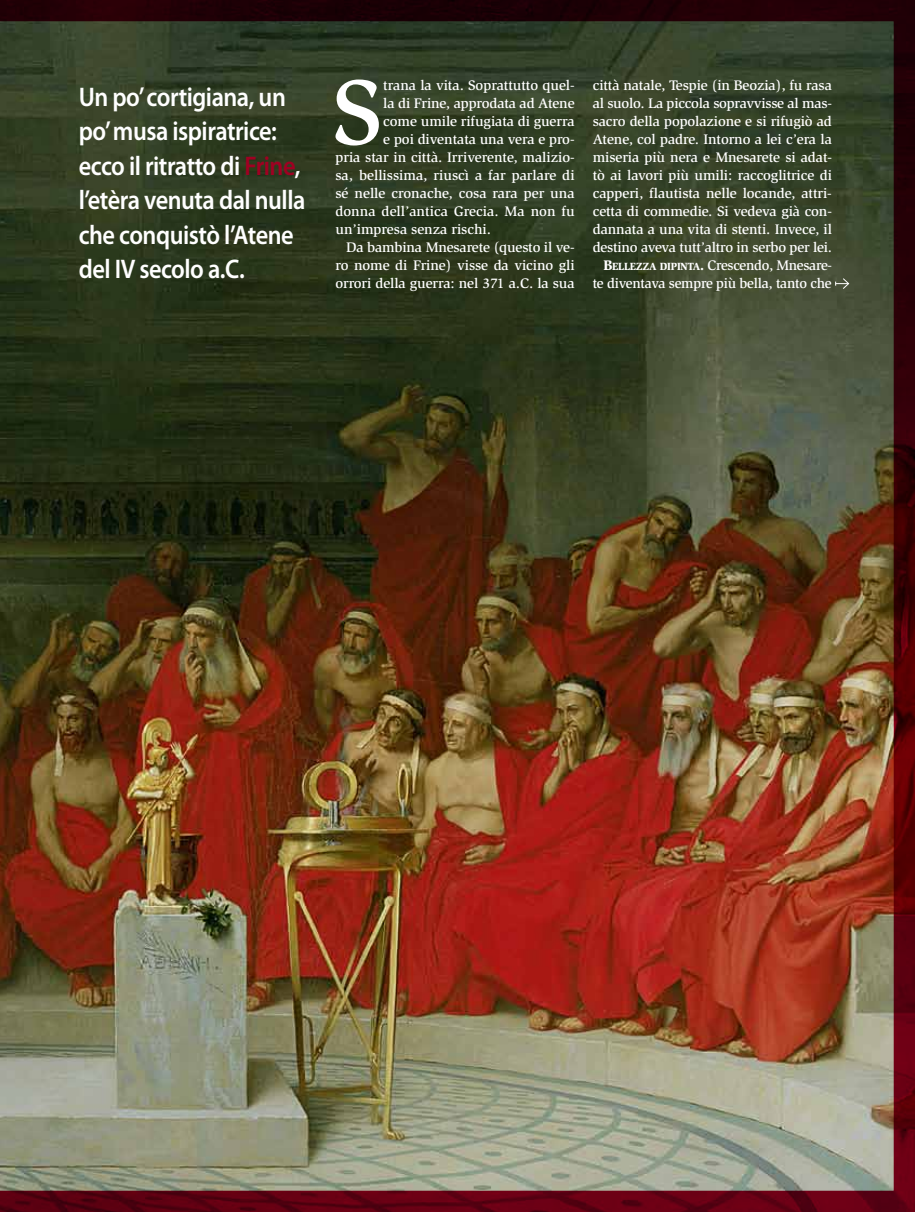
<style>
.page{position:relative;width:915px;height:1212px;background:#fff}
.page>*{position:absolute;margin:0;border:0;box-sizing:border-box;transform-origin:0 0}
.t1{font:500 94.8px "Slimbach Std";color:#fff}
.t2{font:600 27px/34.5px "Myriad Pro";letter-spacing:-.02em;color:#fff;scale:.9 1}
.t3{font:500 14.25px/18px "Slimbach Std";letter-spacing:-.01em;color:#fff;text-align:right}
.s1{color:#a00022}
.s2{font-weight:900}
.s3{font-weight:900;font-size:10.65px}
</style>
<div class="page">
<img style="left:0;top:0;width:914px;height:1212px">
<svg style="left:834px;top:277px;width:15px;height:13px"></svg>
<h2 class="t2" style="left:79px;top:79px;width:253px">Un po’ cortigiana, un po’ musa ispiratrice: ecco il ritratto di <span class="s1">Frine</span>, l’etèra venuta dal nulla che conquistò l’Atene del IV secolo a.C.</h2>
<h1 class="t1" style="left:332px;top:55px;width:52px">S</h1>
<p class="t3" style="left:383px;top:76px;width:193px">trana la vita. Soprattutto quel-</p>
<p class="t3" style="left:383px;top:94px;width:193px">la di Frine, approdata ad Atene</p>
<p class="t3" style="left:383px;top:112px;width:193px">come umile rifugiata di guerra</p>
<p class="t3" style="left:383px;top:130px;width:193px">e poi diventata una vera e pro-</p>
<p class="t3" style="left:335px;top:148px;width:241px">pria star in città. Irriverente, malizio-</p>
<p class="t3" style="left:335px;top:166px;width:240px">sa, bellissima, riuscì a far parlare di</p>
<p class="t3" style="left:335px;top:184px;width:240px">sé nelle cronache, cosa rara per una</p>
<p class="t3" style="left:335px;top:202px;width:240px">donna dell’antica Grecia. Ma non fu</p>
<p class="t3" style="left:335px;top:220px;width:157px">un’impresa senza rischi.</p>
<p class="t3" style="left:346px;top:238px;width:230px">Da bambina Mnesarete (questo il ve-</p>
<p class="t3" style="left:335px;top:256px;width:241px">ro nome di Frine) visse da vicino gli</p>
<p class="t3" style="left:335px;top:274px;width:240px">orrori della guerra: nel 371 a.C. la sua</p>
<p class="t3" style="left:592px;top:76px;width:241px">città natale, Tespie (in Beozia), fu rasa al suolo. La piccola sopravvisse al mas&shy;sacro della popolazione e si rifugiò ad Atene, col padre. Intorno a lei c’era la miseria più nera e Mnesarete si adat&shy;tò ai lavori più umili: raccoglitrice di capperi, flautista nelle locande, attri&shy;cetta di commedie. Si vedeva già con&shy;dannata a una vita di stenti. Invece, il destino aveva tutt’altro in serbo per lei.<br><span class="s2">B</span><span class="s3">ELLEZZA DIPINTA</span><span class="s2">.</span> Crescendo, Mnesare&shy;te diventava sempre più bella, tanto che</p>
</div>
